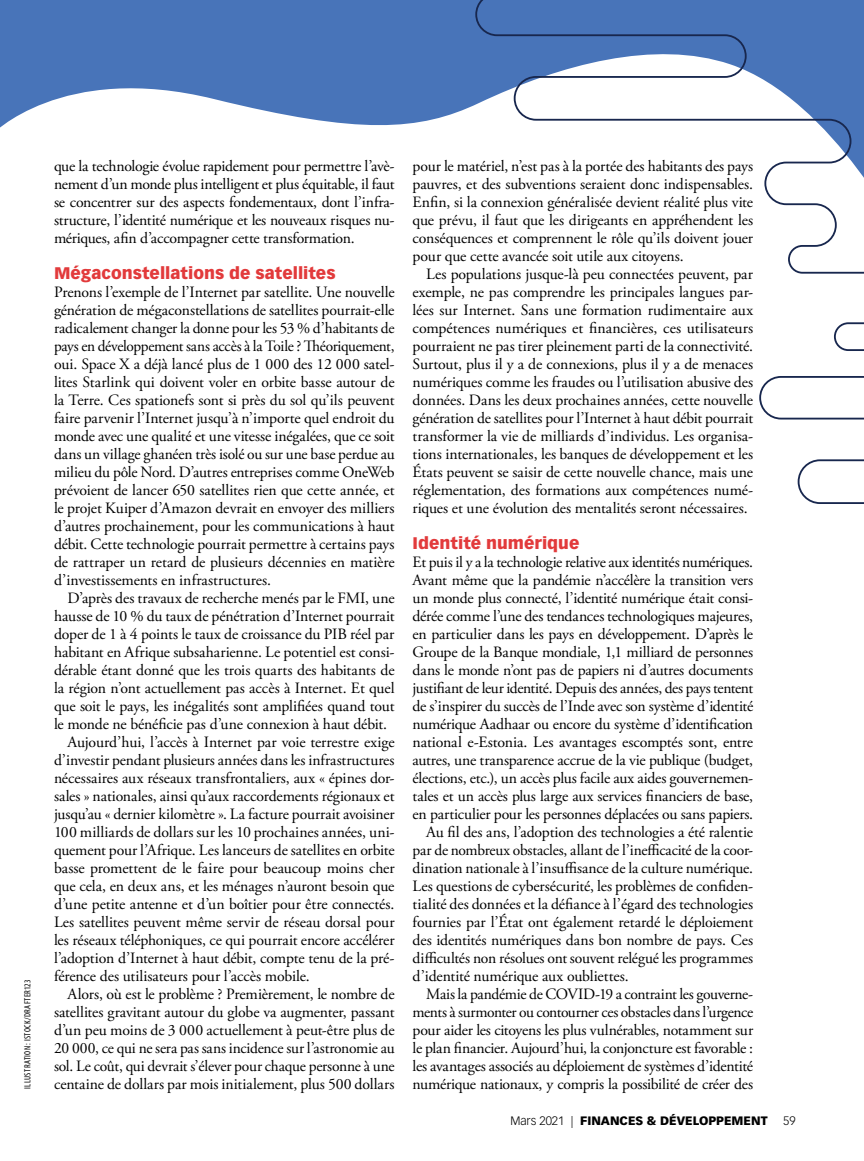
<style>
.page{position:relative;width:864px;height:1161px;background:#fff}
.page>*{position:absolute;margin:0;border:0;box-sizing:border-box;transform-origin:0 0}
.t1{font:900 16.5px "Vectora LT Std";color:#e23a3b}
.t2{font:15.75px/18px "Adobe Garamond Pro";letter-spacing:-.01em;color:#000;text-align:justify}
.t3{font:900 12px "Vectora LT Std";color:#000}
.t4{font:300 12px "Vectora LT Std";color:#000}
.t5{font:condensed 9px "Myriad Pro";letter-spacing:.04em;color:#000}
.s1{font-weight:300}
</style>
<div class="page">
<svg style="left:0;top:0;width:475px;height:128px;fill:#4874b9"></svg>
<svg style="left:475px;top:0;width:389px;height:274px"></svg>
<svg style="left:759px;top:322px;width:105px;height:182px"></svg>
<p class="t5" style="left:22px;top:1089px;width:111px;rotate:-90deg">ILLUSTRATION : ISTOCK/DRAFTER123</p>
<p class="t2" style="left:54px;top:158px;width:342px">que la technologie évolue rapidement pour permettre l’avè&shy;nement d’un monde plus intelligent et plus équitable, il faut se concentrer sur des aspects fondementaux, dont l’infra&shy;structure, l’identité numérique et les nouveaux risques nu&shy;mériques, afin d’accompagner cette transformation.</p>
<p class="t1" style="left:54px;top:263px;width:283px">Mégaconstellations de satellites</p>
<p class="t2" style="left:54px;top:284px;width:342px">Prenons l’exemple de l’Internet par satellite. Une nouvelle génération de mégaconstellations de satellites pourrait-elle radicalement changer la donne pour les 53 % d’habitants de pays en développement sans accès à la Toile ? Théoriquement, oui. Space X a déjà lancé plus de 1 000 des 12 000 satel&shy;lites Starlink qui doivent voler en orbite basse autour de la Terre. Ces spationefs sont si près du sol qu’ils peuvent faire parvenir l’Internet jusqu’à n’importe quel endroit du monde avec une qualité et une vitesse inégalées, que ce soit dans un village ghanéen très isolé ou sur une base perdue au milieu du pôle Nord. D’autres entreprises comme OneWeb prévoient de lancer 650 satellites rien que cette année, et le projet Kuiper d’Amazon devrait en envoyer des milliers d’autres prochainement, pour les communications à haut débit. Cette technologie pourrait permettre à certains pays de rattraper un retard de plusieurs décennies en matière d’investissements en infrastructures.</p>
<p class="t2" style="left:68px;top:590px;width:329px">D’après des travaux de recherche menés par le FMI, une</p>
<p class="t2" style="left:54px;top:608px;width:342px">hausse de 10 % du taux de pénétration d’Internet pourrait</p>
<p class="t2" style="left:54px;top:626px;width:342px">doper de 1 à 4 points le taux de croissance du PIB réel par</p>
<p class="t2" style="left:54px;top:644px;width:342px">habitant en Afrique subsaharienne. Le potentiel est consi-</p>
<p class="t2" style="left:54px;top:662px;width:342px">dérable étant donné que les trois quarts des habitants de</p>
<p class="t2" style="left:54px;top:680px;width:342px">la région n’ont actuellement pas accès à Internet. Et quel</p>
<p class="t2" style="left:54px;top:698px;width:342px">que soit le pays, les inégalités sont amplifiées quand tout</p>
<p class="t2" style="left:54px;top:716px;width:335px">le monde ne bénéficie pas d’une connexion à haut débit.</p>
<p class="t2" style="left:67px;top:734px;width:329px">Aujourd’hui, l’accès à Internet par voie terrestre exige</p>
<p class="t2" style="left:54px;top:752px;width:342px">d’investir pendant plusieurs années dans les infrastructures</p>
<p class="t2" style="left:54px;top:770px;width:342px">nécessaires aux réseaux transfrontaliers, aux « épines dor-</p>
<p class="t2" style="left:54px;top:788px;width:342px">sales » nationales, ainsi qu’aux raccordements régionaux et</p>
<p class="t2" style="left:54px;top:806px;width:342px">jusqu’au « dernier kilomètre ». La facture pourrait avoisiner</p>
<p class="t2" style="left:54px;top:824px;width:342px">100 milliards de dollars sur les 10 prochaines années, uni-</p>
<p class="t2" style="left:54px;top:842px;width:342px">quement pour l’Afrique. Les lanceurs de satellites en orbite</p>
<p class="t2" style="left:54px;top:860px;width:342px">basse promettent de le faire pour beaucoup moins cher</p>
<p class="t2" style="left:54px;top:878px;width:342px">que cela, en deux ans, et les ménages n’auront besoin que</p>
<p class="t2" style="left:54px;top:896px;width:342px">d’une petite antenne et d’un boîtier pour être connectés.</p>
<p class="t2" style="left:54px;top:914px;width:342px">Les satellites peuvent même servir de réseau dorsal pour</p>
<p class="t2" style="left:54px;top:932px;width:342px">les réseaux téléphoniques, ce qui pourrait encore accélérer</p>
<p class="t2" style="left:54px;top:950px;width:342px">l’adoption d’Internet à haut débit, compte tenu de la pré-</p>
<p class="t2" style="left:54px;top:968px;width:257px">férence des utilisateurs pour l’accès mobile.</p>
<p class="t2" style="left:67px;top:986px;width:329px">Alors, où est le problème ? Premièrement, le nombre de</p>
<p class="t2" style="left:54px;top:1004px;width:342px">satellites gravitant autour du globe va augmenter, passant</p>
<p class="t2" style="left:54px;top:1022px;width:342px">d’un peu moins de 3 000 actuellement à peut-être plus de</p>
<p class="t2" style="left:54px;top:1040px;width:342px">20 000, ce qui ne sera pas sans incidence sur l’astronomie au</p>
<p class="t2" style="left:54px;top:1058px;width:342px">sol. Le coût, qui devrait s’élever pour chaque personne à une</p>
<p class="t2" style="left:54px;top:1076px;width:342px">centaine de dollars par mois initialement, plus 500 dollars</p>
<p class="t2" style="left:413px;top:158px;width:342px">pour le matériel, n’est pas à la portée des habitants des pays pauvres, et des subventions seraient donc indispensables.<br>Enfin, si la connexion généralisée devient réalité plus vite que prévu, il faut que les dirigeants en appréhendent les conséquences et comprennent le rôle qu’ils doivent jouer pour que cette avancée soit utile aux citoyens.</p>
<p class="t2" style="left:413px;top:266px;width:342px;text-indent:13px">Les populations jusque-là peu connectées peuvent, par exemple, ne pas comprendre les principales langues par&shy;lées sur Internet. Sans une formation rudimentaire aux compétences numériques et financières, ces utilisateurs pourraient ne pas tirer pleinement parti de la connectivité.<br>Surtout, plus il y a de connexions, plus il y a de menaces numériques comme les fraudes ou l’utilisation abusive des données. Dans les deux prochaines années, cette nouvelle génération de satellites pour l’Internet à haut débit pourrait transformer la vie de milliards d’individus. Les organisa&shy;tions internationales, les banques de développement et les États peuvent se saisir de cette nouvelle chance, mais une réglementation, des formations aux compétences numé&shy;riques et une évolution des mentalités seront nécessaires.</p>
<p class="t1" style="left:413px;top:533px;width:168px">Identité numérique</p>
<p class="t2" style="left:413px;top:554px;width:342px">Et puis il y a la technologie relative aux identités numériques.</p>
<p class="t2" style="left:413px;top:572px;width:342px">Avant même que la pandémie n’accélère la transition vers</p>
<p class="t2" style="left:413px;top:590px;width:342px">un monde plus connecté, l’identité numérique était consi-</p>
<p class="t2" style="left:413px;top:608px;width:342px">dérée comme l’une des tendances technologiques majeures,</p>
<p class="t2" style="left:413px;top:626px;width:342px">en particulier dans les pays en développement. D’après le</p>
<p class="t2" style="left:413px;top:644px;width:342px">Groupe de la Banque mondiale, 1,1 milliard de personnes</p>
<p class="t2" style="left:413px;top:662px;width:342px">dans le monde n’ont pas de papiers ni d’autres documents</p>
<p class="t2" style="left:413px;top:680px;width:342px">justifiant de leur identité. Depuis des années, des pays tentent</p>
<p class="t2" style="left:413px;top:698px;width:342px">de s’inspirer du succès de l’Inde avec son système d’identité</p>
<p class="t2" style="left:413px;top:716px;width:342px">numérique Aadhaar ou encore du système d’identification</p>
<p class="t2" style="left:413px;top:734px;width:342px">national e-Estonia. Les avantages escomptés sont, entre</p>
<p class="t2" style="left:413px;top:752px;width:342px">autres, une transparence accrue de la vie publique (budget,</p>
<p class="t2" style="left:413px;top:770px;width:342px">élections, etc.), un accès plus facile aux aides gouvernemen-</p>
<p class="t2" style="left:413px;top:788px;width:342px">tales et un accès plus large aux services financiers de base,</p>
<p class="t2" style="left:413px;top:806px;width:342px">en particulier pour les personnes déplacées ou sans papiers.</p>
<p class="t2" style="left:426px;top:824px;width:329px">Au fil des ans, l’adoption des technologies a été ralentie</p>
<p class="t2" style="left:413px;top:842px;width:342px">par de nombreux obstacles, allant de l’inefficacité de la coor-</p>
<p class="t2" style="left:413px;top:860px;width:342px">dination nationale à l’insuffisance de la culture numérique.</p>
<p class="t2" style="left:413px;top:878px;width:342px">Les questions de cybersécurité, les problèmes de confiden-</p>
<p class="t2" style="left:413px;top:896px;width:342px">tialité des données et la défiance à l’égard des technologies</p>
<p class="t2" style="left:413px;top:914px;width:342px">fournies par l’État ont également retardé le déploiement</p>
<p class="t2" style="left:413px;top:932px;width:342px">des identités numériques dans bon nombre de pays. Ces</p>
<p class="t2" style="left:413px;top:950px;width:342px">difficultés non résolues ont souvent relégué les programmes</p>
<p class="t2" style="left:413px;top:968px;width:218px">d’identité numérique aux oubliettes.</p>
<p class="t2" style="left:426px;top:986px;width:329px">Mais la pandémie de COVID-19 a contraint les gouverne-</p>
<p class="t2" style="left:413px;top:1004px;width:342px">ments à surmonter ou contourner ces obstacles dans l’urgence</p>
<p class="t2" style="left:413px;top:1022px;width:342px">pour aider les citoyens les plus vulnérables, notamment sur</p>
<p class="t2" style="left:413px;top:1040px;width:342px">le plan financier. Aujourd’hui, la conjoncture est favorable :</p>
<p class="t2" style="left:413px;top:1058px;width:342px">les avantages associés au déploiement de systèmes d’identité</p>
<p class="t2" style="left:413px;top:1076px;width:342px">numérique nationaux, y compris la possibilité de créer des</p>
<p class="t3" style="left:510px;top:1113px;width:259px"><span class="s1">Mars 2021 |</span> FINANCES &amp; DÉVELOPPEMENT</p>
<p class="t4" style="left:783px;top:1114px;width:14px">59</p>
</div>
